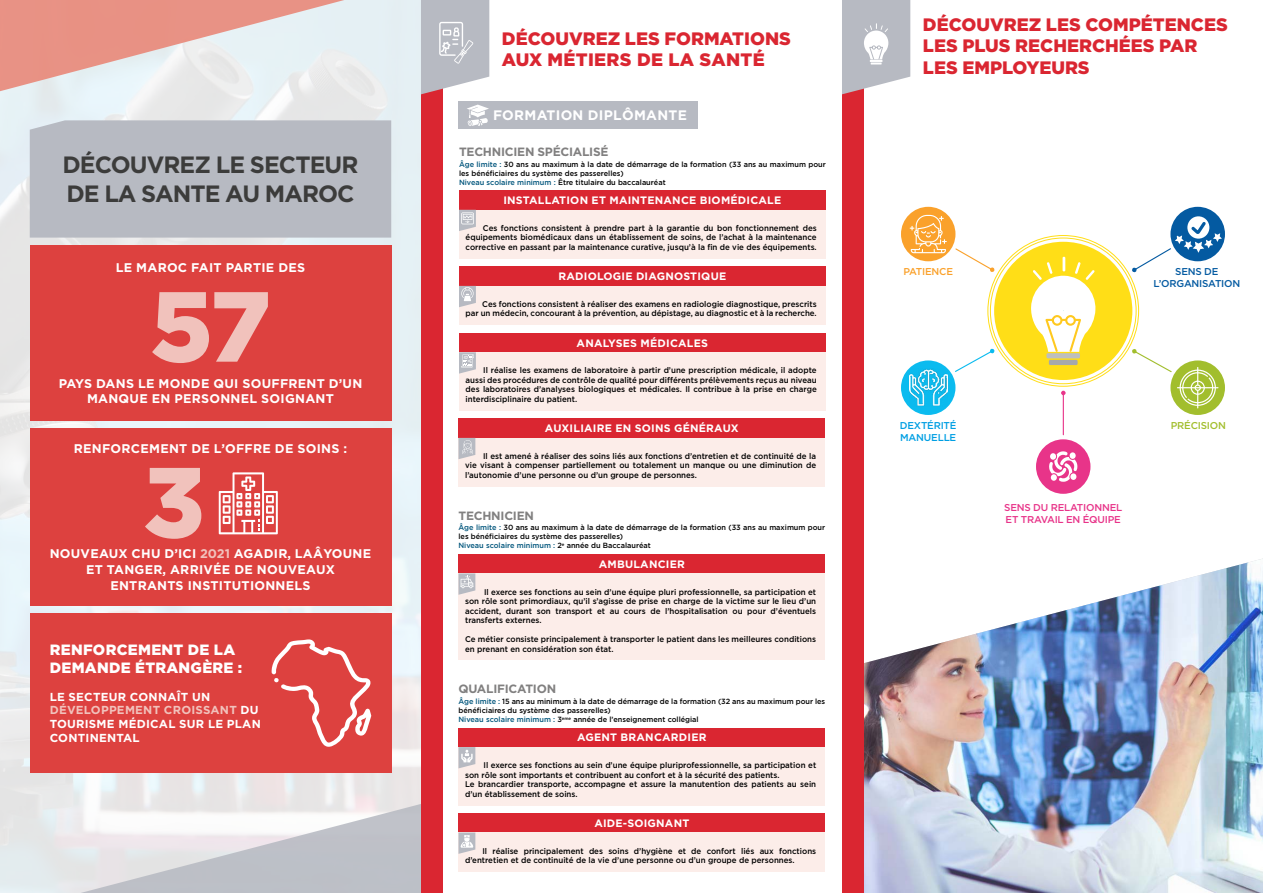
<style>
.page{position:relative;width:1263px;height:893px;background:#fff}
.page>*{position:absolute;margin:0;border:0;box-sizing:border-box;transform-origin:0 0}
.t1{font:900 99.3px "Gotham Pro";color:#f1c2bc}
.t2{font:700 23.55px/28.2px "Gotham Pro";letter-spacing:-.04em;color:#3c3c3b}
.t3{font:900 18px/21.6px "Gotham Pro";color:#da2631}
.t4{font:900 14.85px/17.9px "Gotham Pro";letter-spacing:.02em;color:#fff}
.t5{font:700 13.8px "Gotham Pro";letter-spacing:.02em;color:#fff}
.t6{font:700 12.6px/15.9px "Gotham Pro";letter-spacing:.02em;color:#fff;text-align:center}
.t7{font:700 12px "Gotham Pro";letter-spacing:-.02em;color:#818080}
.t8{font:700 11.55px/14px "Gotham Pro";letter-spacing:.02em;color:#fff}
.t9{font:700 10.8px "Gotham Pro";letter-spacing:.02em;color:#fff}
.t10{font:500 9.9px/12px "Gotham Pro";letter-spacing:-.02em;color:#e83489}
.t11{font:500 9.9px/12px "Gotham Pro";letter-spacing:-.02em;color:#045aa1;text-align:center}
.t12{font:500 9.9px "Gotham Pro";letter-spacing:-.02em;color:#009fe3}
.t13{font:500 9.9px "Gotham Pro";letter-spacing:-.02em;color:#a2be2d}
.t14{font:500 9.9px "Gotham Pro";letter-spacing:-.02em;color:#faa12b}
.t15{font:500 8.25px/9.4px "Gotham Pro";color:#000;text-align:justify;scale:.96 1}
.t16{font:500 7.5px/9px "Gotham Pro";color:#000}
.s1{color:#f1c2bc}
.s2{color:#00557c}
</style>
<div class="page">
<img style="left:863px;top:558px;width:400px;height:335px">
<img style="left:0;top:95px;width:421px;height:709px">
<div style="left:421px;top:74px;width:21px;height:819px;background:#da2631"></div>
<div style="left:842px;top:74px;width:21px;height:819px;background:#da2631"></div>
<svg style="left:0;top:0;width:489px;height:95px;background:#e2c9c7"></svg>
<div style="left:458px;top:102px;width:240px;height:27px;background:#b7bac2"></div>
<svg style="left:467px;top:105px;width:22px;height:21px"></svg>
<div style="left:459px;top:191px;width:367px;height:19px;background:#da2631"></div>
<div style="left:459px;top:210px;width:367px;height:48px;background:#fcede9"></div>
<svg style="left:459px;top:210px;width:17px;height:21px"></svg>
<div style="left:459px;top:267px;width:367px;height:19px;background:#da2631"></div>
<div style="left:459px;top:286px;width:367px;height:39px;background:#fcede9"></div>
<svg style="left:459px;top:286px;width:17px;height:21px"></svg>
<div style="left:459px;top:333px;width:367px;height:19px;background:#da2631"></div>
<div style="left:459px;top:352px;width:367px;height:58px;background:#fcede9"></div>
<svg style="left:459px;top:352px;width:17px;height:22px"></svg>
<div style="left:458px;top:419px;width:367px;height:19px;background:#da2631"></div>
<div style="left:458px;top:438px;width:367px;height:48px;background:#fcede9"></div>
<svg style="left:458px;top:438px;width:17px;height:21px"></svg>
<div style="left:458px;top:554px;width:367px;height:19px;background:#da2631"></div>
<div style="left:458px;top:573px;width:367px;height:87px;background:#fcede9"></div>
<svg style="left:458px;top:573px;width:17px;height:22px"></svg>
<div style="left:458px;top:728px;width:367px;height:19px;background:#da2631"></div>
<div style="left:458px;top:747px;width:367px;height:58px;background:#fcede9"></div>
<svg style="left:458px;top:747px;width:17px;height:22px"></svg>
<div style="left:458px;top:813px;width:367px;height:19px;background:#da2631"></div>
<div style="left:458px;top:832px;width:367px;height:40px;background:#fcede9"></div>
<svg style="left:458px;top:832px;width:17px;height:22px"></svg>
<div style="left:30px;top:245px;width:361px;height:176px;background:#dd413f"></div>
<div style="left:30px;top:428px;width:361px;height:178px;background:#dd413f"></div>
<svg style="left:219px;top:472px;width:59px;height:62px"></svg>
<div style="left:30px;top:614px;width:361px;height:159px;background:#dd413f"></div>
<svg style="left:271px;top:639px;width:100px;height:108px"></svg>
<svg style="left:842px;top:0;width:68px;height:94px"></svg>
<svg style="left:0;top:804px;width:421px;height:89px"></svg>
<div style="left:994px;top:242px;width:138px;height:138px;background:#ffde17;border-radius:50%"></div>
<div style="left:1046px;top:353px;width:34px;height:5px;background:#bdbfbf;border-radius:2px"></div>
<div style="left:1049px;top:360px;width:28px;height:5px;background:#a6a8ab"></div>
<svg style="left:955px;top:348px;width:40px;height:24px"></svg>
<svg style="left:955px;top:248px;width:40px;height:24px"></svg>
<div style="left:1170px;top:207px;width:55px;height:54px;background:#045aa1;border-radius:50%"></div>
<div style="left:1170px;top:360px;width:55px;height:55px;background:#a2be2d;border-radius:50%"></div>
<div style="left:901px;top:207px;width:54px;height:54px;background:#faa12b;border-radius:50%"></div>
<div style="left:901px;top:360px;width:54px;height:55px;background:#0bbbef;border-radius:50%"></div>
<div style="left:1036px;top:439px;width:54px;height:55px;background:#e83489;border-radius:50%"></div>
<svg style="left:1049px;top:451px;width:28px;height:31px"></svg>
<div style="left:1050px;top:453px;width:6px;height:7px;background:#fff;border-radius:50%"></div>
<div style="left:1069px;top:452px;width:7px;height:7px;background:#fff;border-radius:50%"></div>
<div style="left:1051px;top:474px;width:6px;height:7px;background:#fff;border-radius:50%"></div>
<div style="left:1070px;top:473px;width:6px;height:7px;background:#fff;border-radius:50%"></div>
<svg style="left:1031px;top:256px;width:65px;height:96px"></svg>
<hr style="left:1063px;top:393px;width:1px;height:42px;background:#e83489">
<svg style="left:1061px;top:391px;width:4px;height:4px"></svg>
<svg style="left:910px;top:215px;width:37px;height:38px"></svg>
<svg style="left:1132px;top:216px;width:90px;height:56px"></svg>
<svg style="left:1132px;top:349px;width:86px;height:59px"></svg>
<img style="left:909px;top:368px;width:39px;height:39px">
<div style="left:30px;top:120px;width:361px;height:118px;background:#b7bac2"></div>
<h2 class="t2" style="left:62px;top:150px;width:297px">DÉCOUVREZ LE SECTEUR<br>DE LA SANTE AU MAROC</h2>
<h3 class="t6" style="left:116px;top:260px;width:191px">LE MAROC FAIT PARTIE DES</h3>
<h1 class="t1" style="left:150px;top:269px;width:122px">57</h1>
<h3 class="t6" style="left:59px;top:375px;width:305px;line-height:15.1px">PAYS DANS LE MONDE QUI SOUFFRENT D’UN<br>MANQUE EN PERSONNEL SOIGNANT</h3>
<h3 class="t6" style="left:74px;top:440px;width:275px">RENFORCEMENT DE L’OFFRE DE SOINS :</h3>
<h1 class="t1" style="left:143px;top:445px;width:63px">3</h1>
<h3 class="t6" style="left:50px;top:546px;width:323px">NOUVEAUX CHU D’ICI <span class="s1">2021</span> AGADIR, LAÂYOUNE<br>ET TANGER, ARRIVÉE DE NOUVEAUX<br>ENTRANTS INSTITUTIONNELS</h3>
<h3 class="t4" style="left:50px;top:640px;width:194px">RENFORCEMENT DE LA<br>DEMANDE ÉTRANGÈRE :</h3>
<h3 class="t8" style="left:50px;top:689px;width:213px">LE SECTEUR CONNAÎT UN<br><span class="s1">DÉVELOPPEMENT CROISSANT</span> DU<br>TOURISME MÉDICAL SUR LE PLAN<br>CONTINENTAL</h3>
<h3 class="t3" style="left:502px;top:27px;width:290px">DÉCOUVREZ LES FORMATIONS<br>AUX MÉTIERS DE LA SANTÉ</h3>
<h3 class="t5" style="left:493px;top:108px;width:195px">FORMATION DIPLÔMANTE</h3>
<h3 class="t7" style="left:459px;top:145px;width:151px">TECHNICIEN SPÉCIALISÉ</h3>
<p class="t16" style="left:459px;top:159px;width:368px"><span class="s2">Âge limite :</span> 30 ans au maximum à la date de démarrage de la formation (33 ans au maximum pour les bénéficiaires du système des passerelles)<br><span class="s2">Niveau scolaire minimum :</span> Être titulaire du baccalauréat</p>
<h3 class="t9" style="left:503px;top:194px;width:279px">INSTALLATION ET MAINTENANCE BIOMÉDICALE</h3>
<p class="t15" style="left:466px;top:223px;width:367px;text-indent:17px">Ces fonctions consistent à prendre part à la garantie du bon fonctionnement des équipements biomédicaux dans un établissement de soins, de l’achat à la maintenance corrective en passant par la maintenance curative, jusqu’à la fin de vie des équipements.</p>
<h3 class="t9" style="left:558px;top:270px;width:169px">RADIOLOGIE DIAGNOSTIQUE</h3>
<p class="t15" style="left:466px;top:299px;width:367px;text-align:right">Ces fonctions consistent à réaliser des examens en radiologie diagnostique, prescrits<br>par un médecin, concourant à la prévention, au dépistage, au diagnostic et à la recherche.</p>
<h3 class="t9" style="left:577px;top:336px;width:133px">ANALYSES MÉDICALES</h3>
<p class="t15" style="left:466px;top:365px;width:367px;text-indent:18px">Il réalise les examens de laboratoire à partir d’une prescription médicale, il adopte aussi des procédures de contrôle de qualité pour différents prélèvements reçus au niveau des laboratoires d’analyses biologiques et médicales. Il contribue à la prise en charge interdisciplinaire du patient.</p>
<h3 class="t9" style="left:545px;top:422px;width:195px">AUXILIAIRE EN SOINS GÉNÉRAUX</h3>
<p class="t15" style="left:465px;top:451px;width:367px;text-indent:18px">Il est amené à réaliser des soins liés aux fonctions d’entretien et de continuité de la vie visant à compenser partiellement ou totalement un manque ou une diminution de l’autonomie d’une personne ou d’un groupe de personnes.</p>
<h3 class="t7" style="left:458px;top:508px;width:77px">TECHNICIEN</h3>
<p class="t16" style="left:458px;top:523px;width:368px"><span class="s2">Âge limite :</span> 30 ans au maximum à la date de démarrage de la formation (33 ans au maximum pour les bénéficiaires du système des passerelles)<br><span class="s2">Niveau scolaire minimum :</span> 2<sup>e</sup> année du Baccalauréat</p>
<h3 class="t9" style="left:599px;top:558px;width:88px">AMBULANCIER</h3>
<p class="t15" style="left:465px;top:587px;width:367px;text-indent:19px">Il exerce ses fonctions au sein d’une équipe pluri professionnelle, sa participation et son rôle sont primordiaux, qu’il s’agisse de prise en charge de la victime sur le lieu d’un accident, durant son transport et au cours de l’hospitalisation ou pour d’éventuels transferts externes.</p>
<p class="t15" style="left:465px;top:634px;width:367px">Ce métier consiste principalement à transporter le patient dans les meilleures conditions en prenant en considération son état.</p>
<h3 class="t7" style="left:458px;top:682px;width:99px">QUALIFICATION</h3>
<p class="t16" style="left:458px;top:697px;width:368px"><span class="s2">Âge limite :</span> 15 ans au minimum à la date de démarrage de la formation (32 ans au maximum pour les bénéficiaires du système des passerelles)<br><span class="s2">Niveau scolaire minimum :</span> 3<sup>eme</sup> année de l’enseignement collégial</p>
<h3 class="t9" style="left:577px;top:731px;width:131px">AGENT BRANCARDIER</h3>
<p class="t15" style="left:465px;top:760px;width:367px;text-align:left;text-indent:18px">Il exerce ses fonctions au sein d’une équipe pluriprofessionnelle, sa participation et son rôle sont importants et contribuent au confort et à la sécurité des patients.<br>Le brancardier transporte, accompagne et assure la manutention des patients au sein d’un établissement de soins.</p>
<h3 class="t9" style="left:594px;top:817px;width:97px">AIDE-SOIGNANT</h3>
<p class="t15" style="left:465px;top:846px;width:367px;text-indent:17px">Il réalise principalement des soins d’hygiène et de confort liés aux fonctions d’entretien et de continuité de la vie d’une personne ou d’un groupe de personnes.</p>
<h3 class="t3" style="left:923px;top:13px;width:306px">DÉCOUVREZ LES COMPÉTENCES<br>LES PLUS RECHERCHÉES PAR<br>LES EMPLOYEURS</h3>
<p class="t14" style="left:903px;top:266px;width:51px">PATIENCE</p>
<p class="t11" style="left:1153px;top:265px;width:88px">SENS DE<br>L’ORGANISATION</p>
<p class="t12" style="left:900px;top:420px;width:58px">DEXTÉRITÉ</p>
<p class="t13" style="left:1171px;top:420px;width:57px">PRÉCISION</p>
<p class="t12" style="left:900px;top:432px;width:58px">MANUELLE</p>
<p class="t10" style="left:1004px;top:501px;width:120px">SENS DU RELATIONNEL<br>ET TRAVAIL EN ÉQUIPE</p>
</div>
